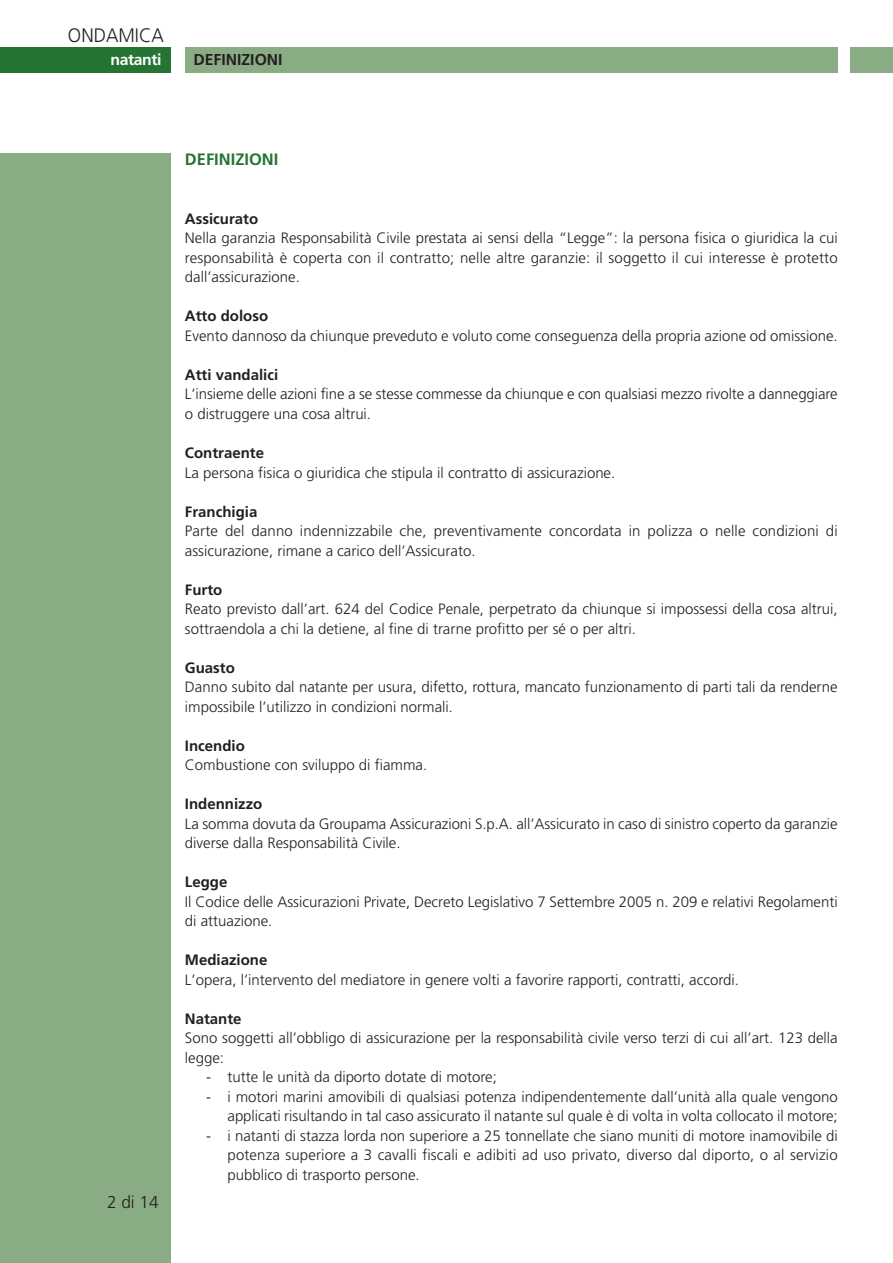
<style>
.page{position:relative;width:893px;height:1263px;background:#fff}
.page>*{position:absolute;margin:0;border:0;box-sizing:border-box;transform-origin:0 0}
.t1{font:300 19.5px "Frutiger";color:#231f20;scale:.95 1}
.t2{font:300 17.25px "Frutiger";color:#231f20}
.t3{font:700 16.5px "Frutiger";color:#267434}
.t4{font:700 15.75px "Frutiger";color:#231f20}
.t5{font:700 15.75px "Frutiger";letter-spacing:-.025em;color:#fff}
.t6{font:300 15px/19.5px "Frutiger";color:#231f20}
.s1{font-weight:700}
</style>
<div class="page">
<div style="left:0;top:153px;width:170px;height:1110px;background:#89ac84"></div>
<div style="left:0;top:47px;width:170px;height:25px;background:#267434"></div>
<div style="left:185px;top:47px;width:653px;height:25px;background:#89ac84"></div>
<div style="left:850px;top:47px;width:43px;height:25px;background:#89ac84"></div>
<p class="t1" style="left:68px;top:28px;width:102px">ONDAMICA</p>
<p class="t5" style="left:111px;top:53px;width:52px">natanti</p>
<p class="t4" style="left:193px;top:53px;width:91px">DEFINIZIONI</p>
<p class="t3" style="left:185px;top:153px;width:95px">DEFINIZIONI</p>
<p class="t2" style="left:107px;top:1195px;width:53px">2 di 14</p>
<p class="t6" style="left:185px;top:210px;width:654px"><span class="s1">Assicurato<br></span>Nella garanzia Responsabilità Civile prestata ai sensi della “Legge”: la persona fisica o giuridica la cui responsabilità è coperta con il contratto; nelle altre garanzie: il soggetto il cui interesse è protetto dall’assicurazione.</p>
<p class="t6" style="left:185px;top:308px;width:654px"><span class="s1">Atto doloso<br></span>Evento dannoso da chiunque preveduto e voluto come conseguenza della propria azione od omissione.</p>
<p class="t6" style="left:185px;top:366px;width:654px"><span class="s1">Atti vandalici<br></span>L’insieme delle azioni fine a se stesse commesse da chiunque e con qualsiasi mezzo rivolte a danneggiare o distruggere una cosa altrui.</p>
<p class="t6" style="left:185px;top:444px;width:432px"><span class="s1">Contraente<br></span>La persona fisica o giuridica che stipula il contratto di assicurazione.</p>
<p class="t6" style="left:185px;top:503px;width:654px"><span class="s1">Franchigia<br></span>Parte del danno indennizzabile che, preventivamente concordata in polizza o nelle condizioni di assicurazione, rimane a carico dell’Assicurato.</p>
<p class="t6" style="left:185px;top:581px;width:654px"><span class="s1">Furto<br></span>Reato previsto dall’art. 624 del Codice Penale, perpetrato da chiunque si impossessi della cosa altrui, sottraendola a chi la detiene, al fine di trarne profitto per sé o per altri.</p>
<p class="t6" style="left:185px;top:659px;width:654px"><span class="s1">Guasto<br></span>Danno subito dal natante per usura, difetto, rottura, mancato funzionamento di parti tali da renderne impossibile l’utilizzo in condizioni normali.</p>
<p class="t6" style="left:185px;top:737px;width:244px"><span class="s1">Incendio<br></span>Combustione con sviluppo di fiamma.</p>
<p class="t6" style="left:185px;top:795px;width:654px"><span class="s1">Indennizzo<br></span>La somma dovuta da Groupama Assicurazioni S.p.A. all’Assicurato in caso di sinistro coperto da garanzie diverse dalla Responsabilità Civile.</p>
<p class="t6" style="left:185px;top:873px;width:654px"><span class="s1">Legge<br></span>Il Codice delle Assicurazioni Private, Decreto Legislativo 7 Settembre 2005 n. 209 e relativi Regolamenti di attuazione.</p>
<p class="t6" style="left:185px;top:951px;width:555px"><span class="s1">Mediazione<br></span>L’opera, l’intervento del mediatore in genere volti a favorire rapporti, contratti, accordi.</p>
<p class="t6" style="left:185px;top:1010px;width:654px"><span class="s1">Natante<br></span>Sono soggetti all’obbligo di assicurazione per la responsabilità civile verso terzi di cui all’art. 123 della legge:</p>
<p class="t6" style="left:206px;top:1068px;width:292px">- tutte le unità da diporto dotate di motore;</p>
<p class="t6" style="left:206px;top:1088px;width:633px;text-align:right">- i motori marini amovibili di qualsiasi potenza indipendentemente dall’unità alla quale vengono applicati risultando in tal caso assicurato il natante sul quale è di volta in volta collocato il motore;</p>
<p class="t6" style="left:228px;top:1127px;width:612px;text-align:justify;text-indent:-21px">- i natanti di stazza lorda non superiore a 25 tonnellate che siano muniti di motore inamovibile di potenza superiore a 3 cavalli fiscali e adibiti ad uso privato, diverso dal diporto, o al servizio pubblico di trasporto persone.</p>
</div>
